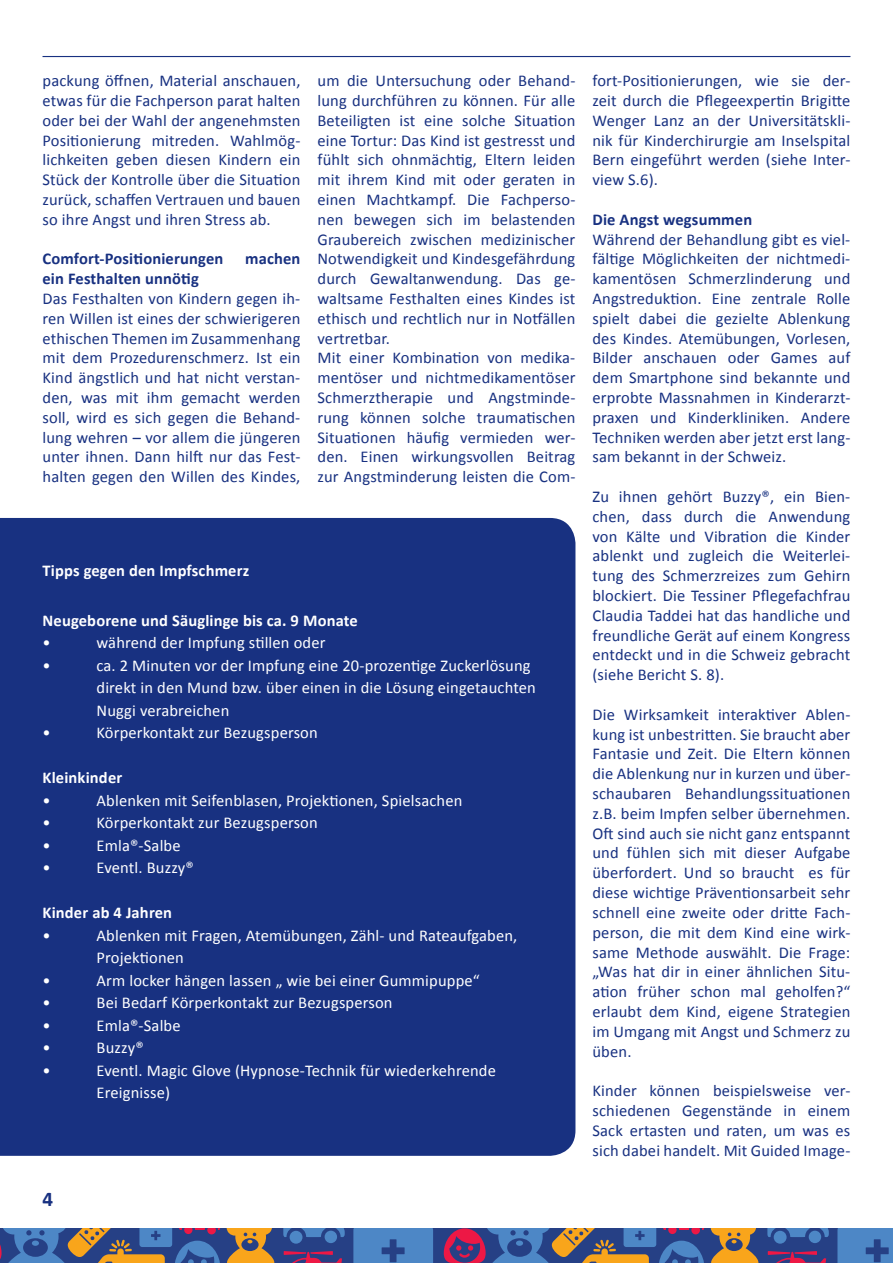
<style>
.page{position:relative;width:893px;height:1263px;background:#fff}
.page>*{position:absolute;margin:0;border:0;box-sizing:border-box;transform-origin:0 0}
.t1{font:700 21px "Calibri";color:#183181}
.t2{font:16.5px/19.8px "Calibri";letter-spacing:.01em;color:#183181;text-align:justify}
.t3{font:16.5px/22.5px "Calibri";letter-spacing:.01em;color:#fff}
.t4{font:700 16.5px "Calibri";letter-spacing:.01em;color:#fff}
.t5{font:700 16.5px "Calibri";letter-spacing:.01em;color:#183181}
</style>
<div class="page">
<div style="left:0;top:1229px;width:409px;height:34px;background:#264085"></div>
<svg style="left:283px;top:1229px;width:62px;height:8px"></svg>
<div style="left:290px;top:1231px;width:12px;height:13px;background:#4d87c6;border-radius:50%"></div>
<div style="left:325px;top:1231px;width:12px;height:12px;background:#4d87c6;border-radius:50%"></div>
<svg style="left:284px;top:1251px;width:58px;height:12px"></svg>
<svg style="left:0;top:1229px;width:275px;height:34px"></svg>
<div style="left:409px;top:1229px;width:484px;height:34px;background:#264085"></div>
<svg style="left:767px;top:1229px;width:62px;height:8px"></svg>
<div style="left:774px;top:1231px;width:13px;height:13px;background:#4d87c6;border-radius:50%"></div>
<div style="left:809px;top:1231px;width:12px;height:12px;background:#4d87c6;border-radius:50%"></div>
<svg style="left:768px;top:1251px;width:58px;height:12px"></svg>
<svg style="left:353px;top:1229px;width:80px;height:34px;background:#487fbf"></svg>
<svg style="left:444px;top:1229px;width:315px;height:34px"></svg>
<svg style="left:837px;top:1229px;width:56px;height:34px;background:#477cbc"></svg>
<div style="left:0;top:518px;width:575px;height:638px;background:#183181"></div>
<hr style="left:43px;top:56px;width:807px;height:1px;background:#183181">
<p class="t2" style="left:43px;top:71px;width:259px">packung öffnen, Material anschauen, etwas für die Fachperson parat halten oder bei der Wahl der angenehmsten Positionierung mitreden. Wahlmög&shy;lichkeiten geben diesen Kindern ein Stück der Kontrolle über die Situation zurück, schaffen Vertrauen und bauen so ihre Angst und ihren Stress ab.</p>
<p class="t5" style="left:43px;top:248px;width:182px">Comfort-Positionierungen</p>
<p class="t5" style="left:245px;top:248px;width:57px">machen</p>
<p class="t5" style="left:43px;top:268px;width:158px">ein Festhalten unnötig</p>
<p class="t2" style="left:43px;top:289px;width:259px">Das Festhalten von Kindern gegen ih&shy;ren Willen ist eines der schwierigeren ethischen Themen im Zusammenhang mit dem Prozedurenschmerz. Ist ein Kind ängstlich und hat nicht verstan&shy;den, was mit ihm gemacht werden soll, wird es sich gegen die Behand&shy;lung wehren – vor allem die jüngeren unter ihnen. Dann hilft nur das Fest&shy;halten gegen den Willen des Kindes,</p>
<p class="t2" style="left:317px;top:71px;width:259px;text-align:left">um die Untersuchung oder Behand&shy;lung durchführen zu können. Für alle Beteiligten ist eine solche Situation eine Tortur: Das Kind ist gestresst und fühlt sich ohnmächtig, Eltern leiden mit ihrem Kind mit oder geraten in einen Machtkampf. Die Fachperso&shy;nen bewegen sich im belastenden Graubereich zwischen medizinischer Notwendigkeit und Kindesgefährdung durch Gewaltanwendung. Das ge&shy;waltsame Festhalten eines Kindes ist ethisch und rechtlich nur in Notfällen vertretbar.<br>Mit einer Kombination von medika&shy;mentöser und nichtmedikamentöser Schmerztherapie und Angstminde&shy;rung können solche traumatischen Situationen häufig vermieden wer&shy;den. Einen wirkungsvollen Beitrag zur Angstminderung leisten die Com-</p>
<p class="t2" style="left:592px;top:71px;width:259px">fort-Positionierungen, wie sie der&shy;zeit durch die Pflegeexpertin Brigitte Wenger Lanz an der Universitätskli&shy;nik für Kinderchirurgie am Inselspital Bern eingeführt werden (siehe Inter&shy;view S.6).</p>
<p class="t5" style="left:592px;top:209px;width:161px">Die Angst wegsummen</p>
<p class="t2" style="left:592px;top:229px;width:259px">Während der Behandlung gibt es viel&shy;fältige Möglichkeiten der nichtmedi&shy;kamentösen Schmerzlinderung und Angstreduktion. Eine zentrale Rolle spielt dabei die gezielte Ablenkung des Kindes. Atemübungen, Vorlesen, Bilder anschauen oder Games auf dem Smartphone sind bekannte und erprobte Massnahmen in Kinderarzt&shy;praxen und Kinderkliniken. Andere Techniken werden aber jetzt erst lang&shy;sam bekannt in der Schweiz.</p>
<p class="t2" style="left:592px;top:487px;width:259px">Zu ihnen gehört Buzzy®, ein Bien&shy;chen, dass durch die Anwendung von Kälte und Vibration die Kinder ablenkt und zugleich die Weiterlei&shy;tung des Schmerzreizes zum Gehirn blockiert. Die Tessiner Pflegefachfrau Claudia Taddei hat das handliche und freundliche Gerät auf einem Kongress entdeckt und in die Schweiz gebracht (siehe Bericht S. 8).</p>
<p class="t2" style="left:592px;top:704px;width:259px">Die Wirksamkeit interaktiver Ablen&shy;kung ist unbestritten. Sie braucht aber Fantasie und Zeit. Die Eltern können die Ablenkung nur in kurzen und über&shy;schaubaren Behandlungssituationen z.B. beim Impfen selber übernehmen.<br>Oft sind auch sie nicht ganz entspannt und fühlen sich mit dieser Aufgabe überfordert. Und so braucht es für diese wichtige Präventionsarbeit sehr schnell eine zweite oder dritte Fach&shy;person, die mit dem Kind eine wirk&shy;same Methode auswählt. Die Frage: „Was hat dir in einer ähnlichen Situ&shy;ation früher schon mal geholfen?“ erlaubt dem Kind, eigene Strategien im Umgang mit Angst und Schmerz zu üben.</p>
<p class="t2" style="left:592px;top:1081px;width:259px">Kinder können beispielsweise ver&shy;schiedenen Gegenstände in einem Sack ertasten und raten, um was es sich dabei handelt. Mit Guided Image-</p>
<p class="t4" style="left:43px;top:560px;width:208px">Tipps gegen den Impfschmerz</p>
<p class="t4" style="left:43px;top:609px;width:317px">Neugeborene und Säuglinge bis ca. 9 Monate</p>
<p class="t3" style="left:43px;top:631px;width:10px">•</p>
<p class="t3" style="left:97px;top:631px;width:230px">während der Impfung stillen oder</p>
<p class="t3" style="left:43px;top:654px;width:10px">•</p>
<p class="t3" style="left:97px;top:654px;width:441px">ca. 2 Minuten vor der Impfung eine 20-prozentige Zuckerlösung direkt in den Mund bzw. über einen in die Lösung eingetauchten<br>Nuggi verabreichen</p>
<p class="t3" style="left:43px;top:721px;width:10px">•</p>
<p class="t3" style="left:97px;top:721px;width:223px">Körperkontakt zur Bezugsperson</p>
<p class="t4" style="left:43px;top:767px;width:81px">Kleinkinder</p>
<p class="t3" style="left:43px;top:789px;width:10px">•</p>
<p class="t3" style="left:97px;top:789px;width:367px">Ablenken mit Seifenblasen, Projektionen, Spielsachen</p>
<p class="t3" style="left:43px;top:811px;width:10px">•</p>
<p class="t3" style="left:97px;top:811px;width:223px">Körperkontakt zur Bezugsperson</p>
<p class="t3" style="left:43px;top:834px;width:10px">•</p>
<p class="t3" style="left:97px;top:834px;width:86px">Emla®-Salbe</p>
<p class="t3" style="left:43px;top:856px;width:10px">•</p>
<p class="t3" style="left:97px;top:856px;width:99px">Eventl. Buzzy®</p>
<p class="t4" style="left:43px;top:902px;width:131px">Kinder ab 4 Jahren</p>
<p class="t3" style="left:43px;top:924px;width:10px">•</p>
<p class="t3" style="left:97px;top:924px;width:422px">Ablenken mit Fragen, Atemübungen, Zähl- und Rateaufgaben,<br>Projektionen</p>
<p class="t3" style="left:43px;top:969px;width:10px">•</p>
<p class="t3" style="left:97px;top:969px;width:385px">Arm locker hängen lassen „ wie bei einer Gummipuppe“</p>
<p class="t3" style="left:43px;top:991px;width:10px">•</p>
<p class="t3" style="left:97px;top:991px;width:298px">Bei Bedarf Körperkontakt zur Bezugsperson</p>
<p class="t3" style="left:43px;top:1014px;width:10px">•</p>
<p class="t3" style="left:97px;top:1014px;width:86px">Emla®-Salbe</p>
<p class="t3" style="left:43px;top:1036px;width:10px">•</p>
<p class="t3" style="left:97px;top:1036px;width:49px">Buzzy®</p>
<p class="t3" style="left:43px;top:1059px;width:10px">•</p>
<p class="t3" style="left:97px;top:1059px;width:401px">Eventl. Magic Glove (Hypnose-Technik für wiederkehrende<br>Ereignisse)</p>
<p class="t1" style="left:43px;top:1185px;width:12px">4</p>
</div>
